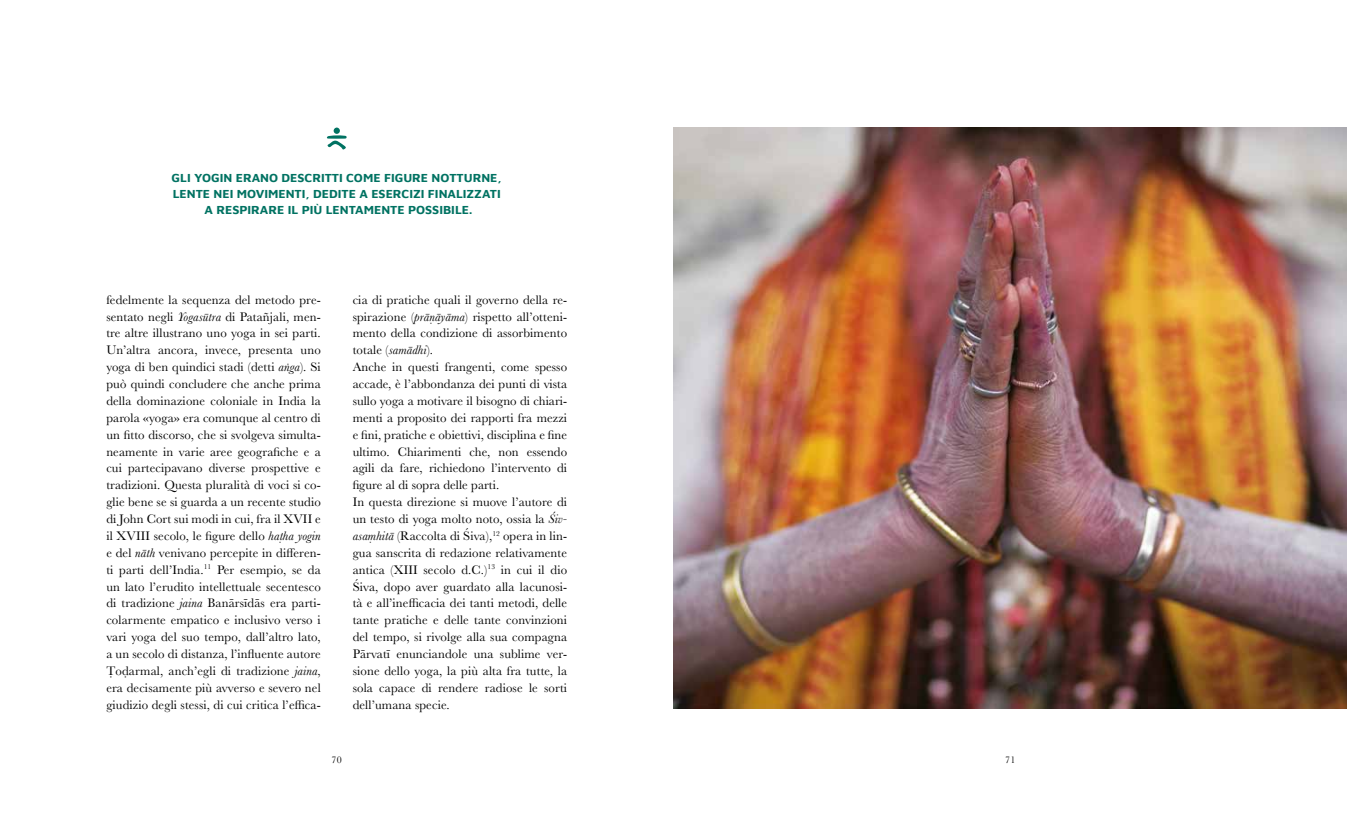
<style>
.page{position:relative;width:1347px;height:815px;background:#fff}
.page>*{position:absolute;margin:0;border:0;box-sizing:border-box;transform-origin:0 0}
.t1{font:12.88px/16.9px "Baskerville";letter-spacing:.01em;color:#000;text-align:justify}
.t2{font:700 12.25px/16.2px "Maven Pro";color:#007262;text-align:center}
.t3{font:10px "Baskerville";color:#000}
.s1{font-style:italic}
</style>
<div class="page">
<div style="left:333px;top:128px;width:7px;height:6px;background:#007262;border-radius:50%"></div>
<svg style="left:327px;top:135px;width:20px;height:14px"></svg>
<img style="left:673px;top:128px;width:673px;height:581px">
<p class="t2" style="left:172px;top:169px;width:332px">GLI YOGIN ERANO DESCRITTI COME FIGURE NOTTURNE,<br>LENTE NEI MOVIMENTI, DEDITE A ESERCIZI FINALIZZATI<br>A RESPIRARE IL PIÙ LENTAMENTE POSSIBILE.</p>
<p class="t1" style="left:106px;top:291px;width:216px">fedelmente la sequenza del metodo pre&shy;sentato negli <span class="s1">Yogasūtra</span> di Patañjali, men&shy;tre altre illustrano uno yoga in sei parti.<br>Un’altra ancora, invece, presenta uno yoga di ben quindici stadi (detti <span class="s1">aṅga</span>). Si può quindi concludere che anche prima della dominazione coloniale in India la parola «yoga» era comunque al centro di un fitto discorso, che si svolgeva simulta&shy;neamente in varie aree geografiche e a cui partecipavano diverse prospettive e tradizioni. Questa pluralità di voci si co&shy;glie bene se si guarda a un recente studio di John Cort sui modi in cui, fra il XVII e il XVIII secolo, le figure dello <span class="s1">haṭha yogin </span>e del <span class="s1">nāth</span> venivano percepite in differen&shy;ti parti dell’India.<sup>11</sup> Per esempio, se da un lato l’erudito intellettuale secentesco di tradizione <span class="s1">jaina</span> Banārsīdās era parti&shy;colarmente empatico e inclusivo verso i vari yoga del suo tempo, dall’altro lato, a un secolo di distanza, l’influente autore Ṭoḍarmal, anch’egli di tradizione <span class="s1">jaina</span>, era decisamente più avverso e severo nel giudizio degli stessi, di cui critica l’effica-</p>
<p class="t1" style="left:353px;top:291px;width:216px;text-align:left">cia di pratiche quali il governo della re&shy;spirazione (<span class="s1">prāṇāyāma</span>) rispetto all’otteni&shy;mento della condizione di assorbimento totale (<span class="s1">samādhi</span>).<br>Anche in questi frangenti, come spesso accade, è l’abbondanza dei punti di vista sullo yoga a motivare il bisogno di chiari&shy;menti a proposito dei rapporti fra mezzi e fini, pratiche e obiettivi, disciplina e fine ultimo. Chiarimenti che, non essendo agili da fare, richiedono l’intervento di figure al di sopra delle parti.<br>In questa direzione si muove l’autore di un testo di yoga molto noto, ossia la <span class="s1">Śiv&shy;asaṃhitā</span> (Raccolta di Śiva),<sup>12</sup> opera in lin&shy;gua sanscrita di redazione relativamente antica (XIII secolo d.C.)<sup>13</sup> in cui il dio Śiva, dopo aver guardato alla lacunosi&shy;tà e all’inefficacia dei tanti metodi, delle tante pratiche e delle tante convinzioni del tempo, si rivolge alla sua compagna Pārvatī enunciandole una sublime ver&shy;sione dello yoga, la più alta fra tutte, la sola capace di rendere radiose le sorti dell’umana specie.</p>
<p class="t3" style="left:332px;top:753px;width:12px">70</p>
<p class="t3" style="left:1005px;top:753px;width:12px">71</p>
</div>
